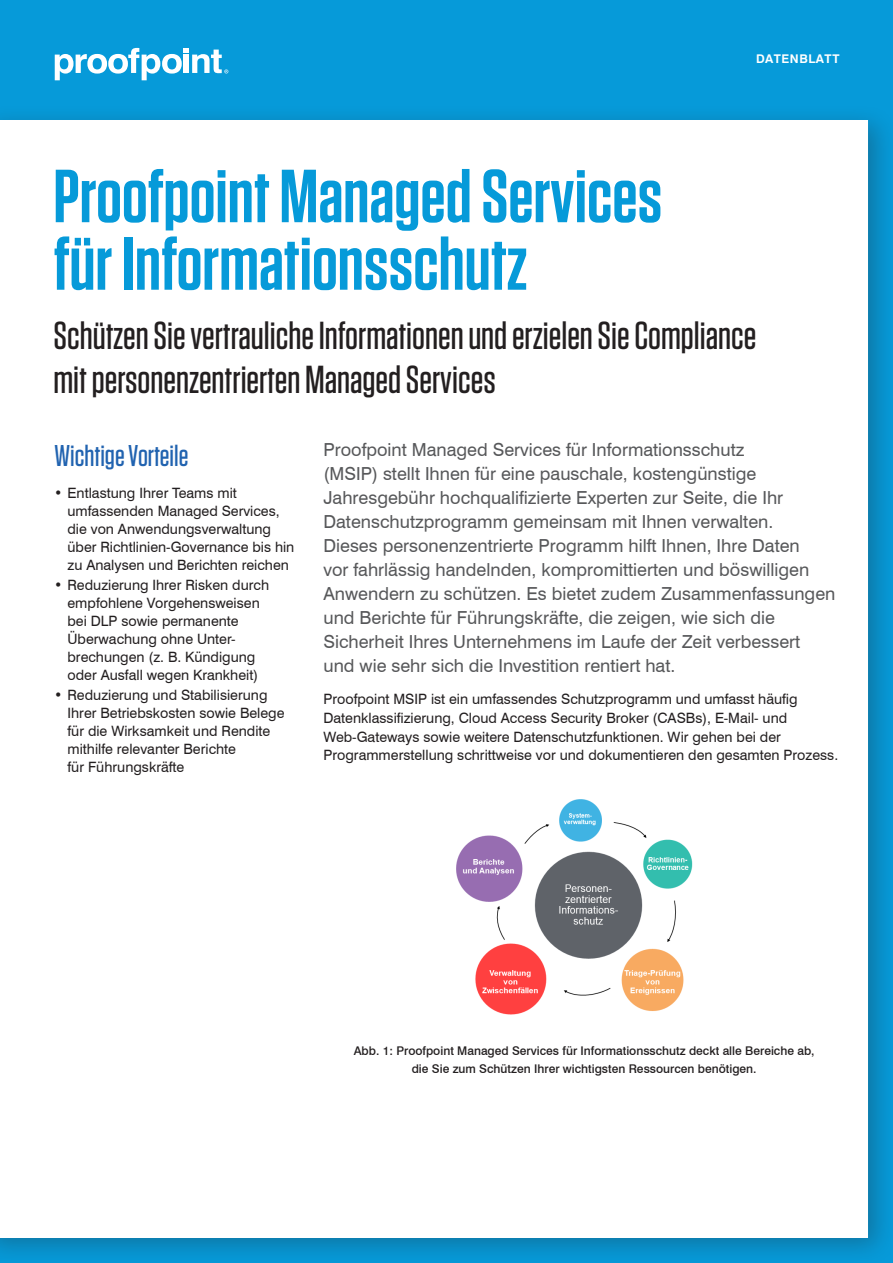
<style>
.page{position:relative;width:893px;height:1263px;background:#fff}
.page>*{position:absolute;margin:0;border:0;box-sizing:border-box;transform-origin:0 0}
.t1{font:600 75px/67.5px "Tungsten";color:#069ad9}
.t2{font:500 39px/43.5px "Tungsten";color:#231f20}
.t3{font:500 30px "Tungsten";color:#2163b0}
.t4{font:18px/24px "Swiss 721 BT";color:#57585a}
.t5{font:14.25px/18px "Swiss 721 BT";color:#231f20}
.t6{font:500 12px/18px "Swiss 721 BT";color:#231f20;text-align:center}
.t7{font:700 12px "Swiss 721 BT";letter-spacing:.05em;color:#fff}
</style>
<div class="page">
<div style="left:0;top:0;width:893px;height:104px;background:#069ad9"></div>
<div style="left:0;top:104px;width:893px;height:1159px;background:#231f20;opacity:.3"></div>
<div style="left:0;top:120px;width:868px;height:1117px;background:#fff"></div>
<svg style="left:55px;top:48px;width:173px;height:32px"></svg>
<img style="left:456px;top:799px;width:237px;height:216px">
<p class="t7" style="left:756px;top:52px;width:85px">DATENBLATT</p>
<h1 class="t1" style="left:53px;top:164px;width:610px">Proofpoint Managed Services für Informationsschutz</h1>
<h2 class="t2" style="left:53px;top:315px;width:705px">Schützen Sie vertrauliche Informationen und erzielen Sie Compliance mit personenzentrierten Managed Services</h2>
<h3 class="t3" style="left:54px;top:440px;width:136px">Wichtige Vorteile</h3>
<p class="t5" style="left:68px;top:484px;width:228px;text-indent:-13px">• Entlastung Ihrer Teams mit umfassenden Managed Services, die von Anwendungsverwaltung über Richtlinien-Governance bis hin zu Analysen und Berichten reichen</p>
<p class="t5" style="left:68px;top:576px;width:203px;text-indent:-13px">• Reduzierung Ihrer Risken durch empfohlene Vorgehensweisen bei DLP sowie permanente<br>Überwachung ohne Unter&shy;brechungen (z. B. Kündigung oder Ausfall wegen Krankheit)</p>
<p class="t5" style="left:68px;top:686px;width:219px;text-indent:-13px">• Reduzierung und Stabilisierung<br>Ihrer Betriebskosten sowie Belege für die Wirksamkeit und Rendite mithilfe relevanter Berichte<br>für Führungskräfte</p>
<p class="t4" style="left:323px;top:437px;width:513px">Proofpoint Managed Services für Informationsschutz<br>(MSIP) stellt Ihnen für eine pauschale, kostengünstige Jahresgebühr hochqualifizierte Experten zur Seite, die Ihr Datenschutzprogramm gemeinsam mit Ihnen verwalten.<br>Dieses personenzentrierte Programm hilft Ihnen, Ihre Daten<br>vor fahrlässig handelnden, kompromittierten und böswilligen Anwendern zu schützen. Es bietet zudem Zusammenfassungen und Berichte für Führungskräfte, die zeigen, wie sich die Sicherheit Ihres Unternehmens im Laufe der Zeit verbessert und wie sehr sich die Investition rentiert hat.</p>
<p class="t5" style="left:323px;top:690px;width:516px;line-height:18.8px">Proofpoint MSIP ist ein umfassendes Schutzprogramm und umfasst häufig Datenklassifizierung, Cloud Access Security Broker (CASBs), E-Mail- und Web-Gateways sowie weitere Datenschutzfunktionen. Wir gehen bei der Programmerstellung schrittweise vor und dokumentieren den gesamten Prozess.</p>
<p class="t6" style="left:354px;top:1041px;width:462px">Abb. 1: Proofpoint Managed Services für Informationsschutz deckt alle Bereiche ab, die Sie zum Schützen Ihrer wichtigsten Ressourcen benötigen.</p>
</div>
